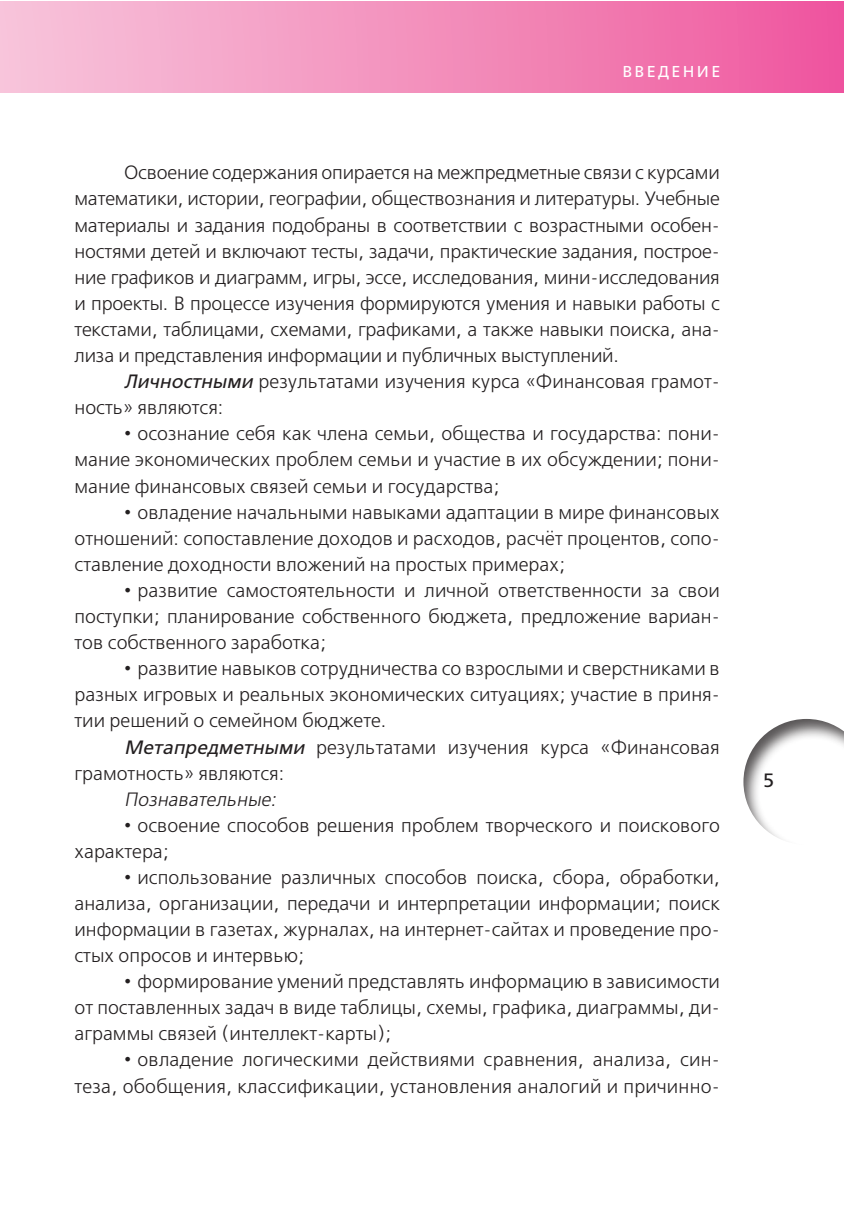
<style>
.page{position:relative;width:844px;height:1216px;background:#fff}
.page>*{position:absolute;margin:0;border:0;box-sizing:border-box;transform-origin:0 0}
.t1{font:19.25px/26.1px "Free Set C";color:#231f20;text-align:justify}
.t2{font:italic 19.25px "Free Set C";color:#231f20}
.t3{font:19.25px "Free Set C San Pin";color:#231f20}
.t4{font:15.75px "Free Set C San Pin";letter-spacing:.15em;color:#fff}
.s1{font-style:italic}
</style>
<div class="page">
<div style="left:0;top:1px;width:843px;height:92px;background:linear-gradient(to right,#f7c6db,#ef589e)"></div>
<div style="left:742px;top:718px;width:101px;height:128px;background:#231f20;opacity:.75"></div>
<p class="t4" style="left:622px;top:62px;width:99px">введение</p>
<p class="t1" style="left:74px;top:161px;width:646px;text-indent:50px">Освоение содержания опирается на межпредметные связи с курсами математики, истории, географии, обществознания и литературы. Учебные материалы и задания подобраны в соответствии с возрастными особен&shy;ностями детей и включают тесты, задачи, практические задания, построе&shy;ние графиков и диаграмм, игры, эссе, исследования, мини-исследования и проекты. В процессе изучения формируются умения и навыки работы с текстами, таблицами, схемами, графиками, а также навыки поиска, ана&shy;лиза и представления информации и публичных выступлений.</p>
<p class="t1" style="left:74px;top:369px;width:646px;text-indent:50px"><span class="s1">Личностными</span> результатами изучения курса «Финансовая грамот&shy;ность» являются:</p>
<p class="t1" style="left:74px;top:421px;width:646px;text-indent:50px">• осознание себя как члена семьи, общества и государства: пони&shy;мание экономических проблем семьи и участие в их обсуждении; пони&shy;мание финансовых связей семьи и государства;</p>
<p class="t1" style="left:74px;top:500px;width:646px;text-indent:50px">• овладение начальными навыками адаптации в мире финансовых отношений: сопоставление доходов и расходов, расчёт процентов, сопо&shy;ставление доходности вложений на простых примерах;</p>
<p class="t1" style="left:74px;top:578px;width:646px;text-indent:50px">• развитие самостоятельности и личной ответственности за свои поступки; планирование собственного бюджета, предложение вариан&shy;тов собственного заработка;</p>
<p class="t1" style="left:74px;top:656px;width:646px;text-indent:50px">• развитие навыков сотрудничества со взрослыми и сверстниками в разных игровых и реальных экономических ситуациях; участие в приня&shy;тии решений о семейном бюджете.</p>
<p class="t1" style="left:74px;top:734px;width:646px;text-indent:50px"><span class="s1">Метапредметными</span> результатами изучения курса «Финансовая грамотность» являются:</p>
<p class="t2" style="left:124px;top:788px;width:157px">Познавательные:</p>
<p class="t1" style="left:74px;top:812px;width:646px;text-indent:50px">• освоение способов решения проблем творческого и поискового характера;</p>
<p class="t1" style="left:74px;top:865px;width:646px;text-indent:50px">• использование различных способов поиска, сбора, обработки, анализа, организации, передачи и интерпретации информации; поиск информации в газетах, журналах, на интернет-сайтах и проведение про&shy;стых опросов и интервью;</p>
<p class="t1" style="left:74px;top:969px;width:646px;text-indent:50px">• формирование умений представлять информацию в зависимости от поставленных задач в виде таблицы, схемы, графика, диаграммы, ди&shy;аграммы связей (интеллект-карты);</p>
<p class="t1" style="left:74px;top:1047px;width:646px;text-align:right">• овладение логическими действиями сравнения, анализа, син-<br>теза, обобщения, классификации, установления аналогий и причинно-</p>
<p class="t3" style="left:763px;top:770px;width:13px">5</p>
</div>
